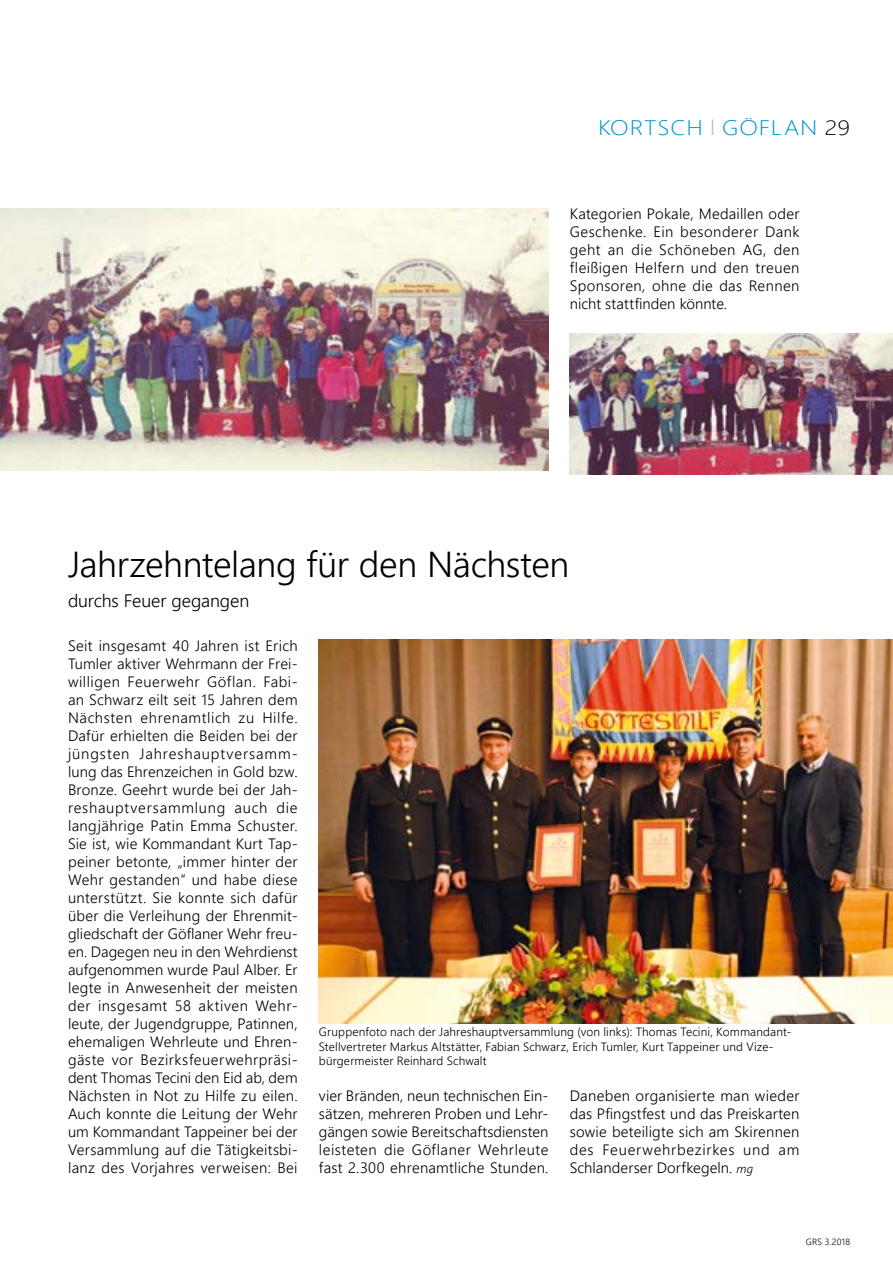
<style>
.page{position:relative;width:893px;height:1263px;background:#fff}
.page>*{position:absolute;margin:0;border:0;box-sizing:border-box;transform-origin:0 0}
.t1{font:36px "Webly Sleek UI Semilight";letter-spacing:-.01em;color:#000}
.t2{font:21px "Webly Sleek UI Light";letter-spacing:.035em;color:#0093d3;scale:1.16 1}
.t3{font:18px "Webly Sleek UI Semilight";letter-spacing:-.005em;color:#000}
.t4{font:15px/18px "Webly Sleek UI Semilight";letter-spacing:.02em;color:#000;text-align:justify}
.t5{font:12px/14.4px "Webly Sleek UI Semilight";letter-spacing:.015em;color:#000}
.t6{font:9px "Webly Sleek UI Semilight";letter-spacing:.025em;color:#000}
.s1{color:#adb6bc}
.s2{color:#000}
.s3{font-style:italic;font-size:12px}
</style>
<div class="page">
<img style="left:570px;top:334px;width:323px;height:141px">
<img style="left:319px;top:640px;width:574px;height:383px">
<img style="left:0;top:208px;width:549px;height:263px">
<h2 class="t2" style="left:598px;top:112px;width:219px">KORTSCH <span class="s1">l</span> GÖFLAN <span class="s2">29</span></h2>
<p class="t4" style="left:570px;top:204px;width:231px">Kategorien Pokale, Medaillen oder Geschenke. Ein besonderer Dank geht an die Schöneben AG, den fleißigen Helfern und den treuen Sponsoren, ohne die das Rennen nicht stattfinden könnte.</p>
<h1 class="t1" style="left:68px;top:537px;width:503px">Jahrzehntelang für den Nächsten</h1>
<p class="t3" style="left:68px;top:587px;width:183px">durchs Feuer gegangen</p>
<p class="t4" style="left:68px;top:636px;width:231px">Seit insgesamt 40 Jahren ist Erich Tumler aktiver Wehrmann der Frei&shy;willigen Feuerwehr Göflan. Fabi&shy;an Schwarz eilt seit 15 Jahren dem Nächsten ehrenamtlich zu Hilfe.<br>Dafür erhielten die Beiden bei der jüngsten Jahreshauptversamm&shy;lung das Ehrenzeichen in Gold bzw.<br>Bronze. Geehrt wurde bei der Jah&shy;reshauptversammlung auch die langjährige Patin Emma Schuster.<br>Sie ist, wie Kommandant Kurt Tap&shy;peiner betonte, „immer hinter der Wehr gestanden“ und habe diese unterstützt. Sie konnte sich dafür über die Verleihung der Ehrenmit&shy;gliedschaft der Göflaner Wehr freu&shy;en. Dagegen neu in den Wehrdienst aufgenommen wurde Paul Alber. Er legte in Anwesenheit der meisten der insgesamt 58 aktiven Wehr&shy;leute, der Jugendgruppe, Patinnen, ehemaligen Wehrleute und Ehren&shy;gäste vor Bezirksfeuerwehrpräsi&shy;dent Thomas Tecini den Eid ab, dem Nächsten in Not zu Hilfe zu eilen.<br>Auch konnte die Leitung der Wehr um Kommandant Tappeiner bei der Versammlung auf die Tätigkeitsbi&shy;lanz des Vorjahres verweisen: Bei</p>
<p class="t5" style="left:319px;top:1024px;width:474px">Gruppenfoto nach der Jahreshauptversammlung (von links): Thomas Tecini, Kommandant-<br>Stellvertreter Markus Altstätter, Fabian Schwarz, Erich Tumler, Kurt Tappeiner und Vize&shy;bürgermeister Reinhard Schwalt</p>
<p class="t4" style="left:319px;top:1086px;width:231px">vier Bränden, neun technischen Ein&shy;sätzen, mehreren Proben und Lehr&shy;gängen sowie Bereitschaftsdiensten leisteten die Göflaner Wehrleute fast 2.300 ehrenamtliche Stunden.</p>
<p class="t4" style="left:570px;top:1086px;width:231px">Daneben organisierte man wieder das Pfingstfest und das Preiskarten sowie beteiligte sich am Skirennen des Feuerwehrbezirkes und am Schlanderser Dorfkegeln. <span class="s3">mg</span></p>
<p class="t6" style="left:806px;top:1235px;width:46px">GRS 3.2018</p>
</div>
